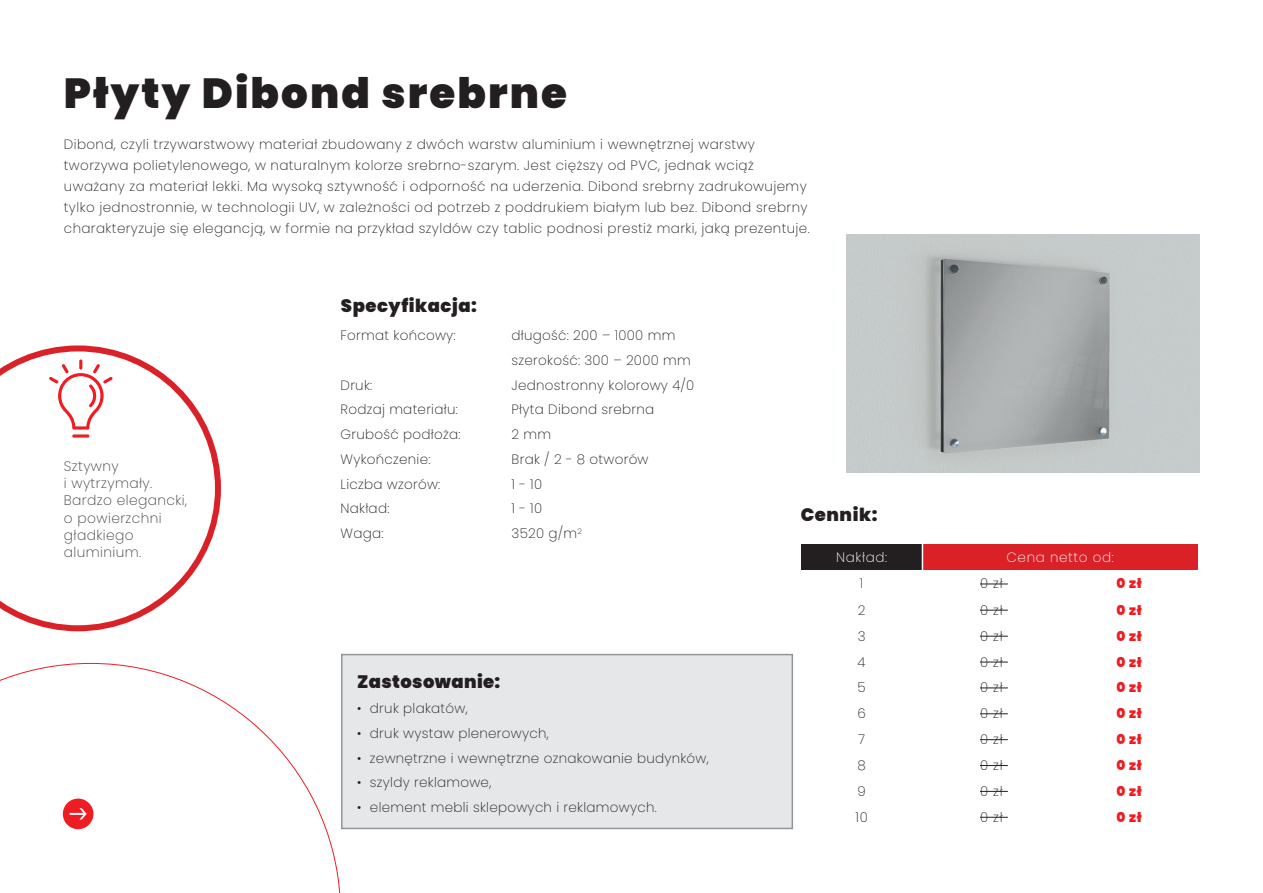
<style>
.page{position:relative;width:1263px;height:893px;background:#fff}
.page>*{position:absolute;margin:0;border:0;box-sizing:border-box;transform-origin:0 0}
.t1{font:900 42px "Poppins";letter-spacing:.05em;color:#231f20}
.t2{font:900 18px "Poppins";letter-spacing:.03em;color:#231f20}
.t3{font:200 13.8px/17.2px "Poppins";letter-spacing:.03em;color:#3e3e3f}
.t4{font:200 13.5px/21px "Poppins";letter-spacing:.03em;color:#231f20}
.t5{font:900 13.5px "Poppins";letter-spacing:.05em;color:#ee1d23}
.t6{font:200 13.5px "Poppins";letter-spacing:.05em;color:#fff}
</style>
<div class="page">
<svg style="left:0;top:663px;width:341px;height:230px"></svg>
<svg style="left:63px;top:799px;width:30px;height:30px"></svg>
<div style="left:801px;top:544px;width:121px;height:26px;background:#231f20"></div>
<div style="left:922px;top:544px;width:276px;height:26px;background:#da2128"></div>
<svg style="left:922px;top:544px;width:1px;height:26px"></svg>
<svg style="left:980px;top:584px;width:28px;height:1px"></svg>
<svg style="left:980px;top:610px;width:28px;height:1px"></svg>
<svg style="left:980px;top:636px;width:28px;height:1px"></svg>
<svg style="left:980px;top:662px;width:28px;height:1px"></svg>
<svg style="left:980px;top:688px;width:28px;height:1px"></svg>
<svg style="left:980px;top:713px;width:28px;height:1px"></svg>
<svg style="left:980px;top:739px;width:28px;height:1px"></svg>
<svg style="left:980px;top:765px;width:28px;height:1px"></svg>
<svg style="left:980px;top:791px;width:28px;height:1px"></svg>
<svg style="left:980px;top:817px;width:28px;height:1px"></svg>
<img style="left:846px;top:234px;width:353px;height:239px">
<div style="left:341px;top:654px;width:452px;height:175px;background:#e6e7e9;border:2px solid #939598"></div>
<svg style="left:0;top:345px;width:221px;height:286px"></svg>
<svg style="left:72px;top:434px;width:17px;height:4px"></svg>
<svg style="left:49px;top:359px;width:64px;height:71px"></svg>
<h1 class="t1" style="left:64px;top:69px;width:505px">Płyty Dibond srebrne</h1>
<p class="t4" style="left:64px;top:134px;width:747px">Dibond, czyli trzywarstwowy materiał zbudowany z dwóch warstw aluminium i wewnętrznej warstwy tworzywa polietylenowego, w naturalnym kolorze srebrno-szarym. Jest cięższy od PVC, jednak wciąż uważany za materiał lekki. Ma wysoką sztywność i odporność na uderzenia. Dibond srebrny zadrukowujemy tylko jednostronnie, w technologii UV, w zależności od potrzeb z poddrukiem białym lub bez. Dibond srebrny charakteryzuje się elegancją, w formie na przykład szyldów czy tablic podnosi prestiż marki, jaką prezentuje.</p>
<p class="t3" style="left:64px;top:458px;width:125px">Sztywny<br>i wytrzymały.<br>Bardzo elegancki, o powierzchni gładkiego aluminium.</p>
<h2 class="t2" style="left:341px;top:295px;width:138px">Specyfikacja:</h2>
<p class="t4" style="left:341px;top:325px;width:117px">Format końcowy:</p>
<p class="t4" style="left:512px;top:323px;width:181px;line-height:24.8px">długość: 200 – 1000 mm szerokość: 300 – 2000 mm</p>
<p class="t4" style="left:341px;top:374px;width:33px">Druk:</p>
<p class="t4" style="left:512px;top:374px;width:184px">Jednostronny kolorowy 4/0</p>
<p class="t4" style="left:341px;top:399px;width:119px">Rodzaj materiału:</p>
<p class="t4" style="left:512px;top:399px;width:144px">Płyta Dibond srebrna</p>
<p class="t4" style="left:341px;top:424px;width:121px">Grubość podłoża:</p>
<p class="t4" style="left:512px;top:424px;width:41px">2 mm</p>
<p class="t4" style="left:341px;top:449px;width:91px">Wykończenie:</p>
<p class="t4" style="left:512px;top:449px;width:138px">Brak / 2 - 8 otworów</p>
<p class="t4" style="left:341px;top:473px;width:101px">Liczba wzorów:</p>
<p class="t4" style="left:512px;top:473px;width:32px">1 - 10</p>
<p class="t4" style="left:341px;top:498px;width:50px">Nakład:</p>
<p class="t4" style="left:512px;top:498px;width:32px">1 - 10</p>
<p class="t4" style="left:341px;top:523px;width:44px">Waga:</p>
<p class="t4" style="left:512px;top:523px;width:72px">3520 g/m<sup>2</sup></p>
<h2 class="t2" style="left:357px;top:672px;width:145px">Zastosowanie:</h2>
<p class="t4" style="left:357px;top:698px;width:112px">• druk plakatów,</p>
<p class="t4" style="left:357px;top:723px;width:193px">• druk wystaw plenerowych,</p>
<p class="t4" style="left:357px;top:747px;width:353px">• zewnętrzne i wewnętrzne oznakowanie budynków,</p>
<p class="t4" style="left:357px;top:772px;width:136px">• szyldy reklamowe,</p>
<p class="t4" style="left:357px;top:797px;width:301px">• element mebli sklepowych i reklamowych.</p>
<h2 class="t2" style="left:801px;top:504px;width:78px">Cennik:</h2>
<p class="t6" style="left:836px;top:550px;width:53px">Nakład:</p>
<p class="t6" style="left:1006px;top:550px;width:109px">Cena netto od:</p>
<p class="t4" style="left:860px;top:573px;width:5px">1</p>
<p class="t4" style="left:980px;top:573px;width:24px">0 zł</p>
<p class="t5" style="left:1116px;top:576px;width:27px">0 zł</p>
<p class="t4" style="left:858px;top:599px;width:9px">2</p>
<p class="t4" style="left:980px;top:599px;width:24px">0 zł</p>
<p class="t5" style="left:1116px;top:602px;width:27px">0 zł</p>
<p class="t4" style="left:858px;top:625px;width:9px">3</p>
<p class="t4" style="left:980px;top:625px;width:24px">0 zł</p>
<p class="t5" style="left:1116px;top:628px;width:27px">0 zł</p>
<p class="t4" style="left:858px;top:651px;width:10px">4</p>
<p class="t4" style="left:980px;top:651px;width:24px">0 zł</p>
<p class="t5" style="left:1116px;top:654px;width:27px">0 zł</p>
<p class="t4" style="left:857px;top:677px;width:10px">5</p>
<p class="t4" style="left:980px;top:677px;width:24px">0 zł</p>
<p class="t5" style="left:1116px;top:680px;width:27px">0 zł</p>
<p class="t4" style="left:857px;top:703px;width:10px">6</p>
<p class="t4" style="left:980px;top:703px;width:24px">0 zł</p>
<p class="t5" style="left:1116px;top:706px;width:27px">0 zł</p>
<p class="t4" style="left:858px;top:729px;width:8px">7</p>
<p class="t4" style="left:980px;top:729px;width:24px">0 zł</p>
<p class="t5" style="left:1116px;top:732px;width:27px">0 zł</p>
<p class="t4" style="left:857px;top:755px;width:10px">8</p>
<p class="t4" style="left:980px;top:755px;width:24px">0 zł</p>
<p class="t5" style="left:1116px;top:757px;width:27px">0 zł</p>
<p class="t4" style="left:857px;top:781px;width:10px">9</p>
<p class="t4" style="left:980px;top:781px;width:24px">0 zł</p>
<p class="t5" style="left:1116px;top:783px;width:27px">0 zł</p>
<p class="t4" style="left:855px;top:807px;width:14px">10</p>
<p class="t4" style="left:980px;top:807px;width:24px">0 zł</p>
<p class="t5" style="left:1116px;top:809px;width:27px">0 zł</p>
</div>
